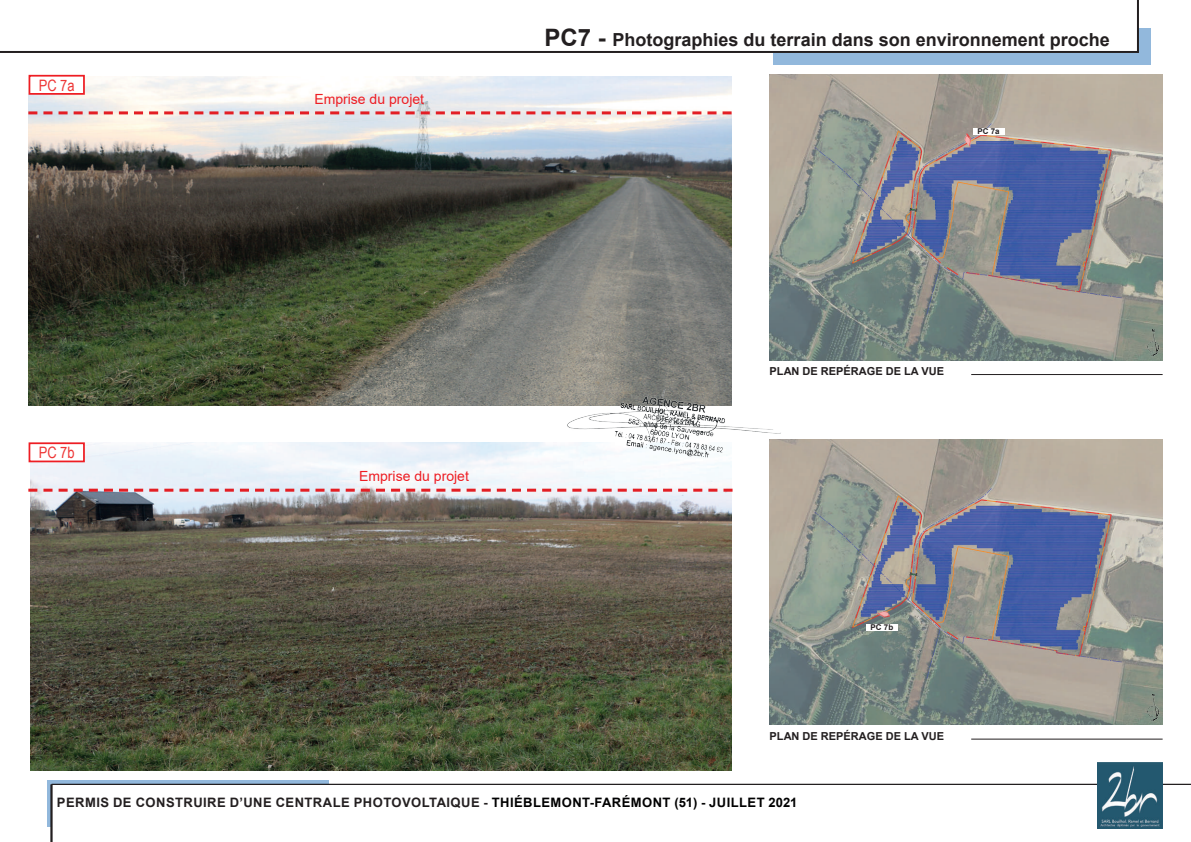
<style>
.page{position:relative;width:1191px;height:842px;background:#fff}
.page>*{position:absolute;margin:0;border:0;box-sizing:border-box;transform-origin:0 0}
.t1{font:700 18px "Arial";color:#231f20}
.t2{font:15.8px "Arial Narrow";color:#ee3636}
.t3{font:14px "Arial";color:#ee1d23}
.t4{font:700 13px "Arial";letter-spacing:.035em;color:#231f20}
.t5{font:700 11px "Arial";color:#231f20}
.t6{font:700 8px "Arial";color:#231f20}
.s1{font-size:24px}
.s2{color:#000001}
</style>
<div class="page">
<div style="left:47px;top:780px;width:281px;height:47px;background:linear-gradient(to right,#92b8dc,#92b8dc)"></div>
<hr style="left:52px;top:784px;width:1139px;height:2px;background:#231f20">
<div style="left:773px;top:28px;width:378px;height:37px;background:#92b8dc"></div>
<div style="left:0;top:7px;width:1138px;height:45px;background:#fff"></div>
<hr style="left:0;top:51px;width:1138px;height:2px;background:#231f20">
<hr style="left:1137px;top:0;width:2px;height:53px;background:#231f20">
<div style="left:52px;top:785px;width:1139px;height:57px;background:#fff"></div>
<hr style="left:51px;top:784px;width:2px;height:58px;background:#231f20">
<img style="left:1097px;top:763px;width:65px;height:65px">
<img style="left:769px;top:75px;width:393px;height:285px">
<img style="left:769px;top:439px;width:393px;height:286px">
<img style="left:30px;top:442px;width:701px;height:329px">
<img style="left:28px;top:77px;width:703px;height:328px">
<hr style="left:971px;top:374px;width:191px;height:1px;background:#231f20">
<hr style="left:971px;top:739px;width:191px;height:1px;background:#231f20">
<div style="left:29px;top:76px;width:55px;height:18px;background:#fff"></div>
<div style="left:29px;top:75px;width:56px;height:20px;border:2px solid #ee1d23"></div>
<svg style="left:28px;top:111px;width:703px;height:3px;background:#e68083"></svg>
<div style="left:29px;top:443px;width:55px;height:18px;background:#fff"></div>
<div style="left:29px;top:442px;width:56px;height:20px;border:2px solid #ee1d23"></div>
<svg style="left:28px;top:489px;width:704px;height:3px;background:#e57c83"></svg>
<img style="left:539px;top:377px;width:258px;height:94px">
<img style="left:875px;top:610px;width:15px;height:10px">
<div style="left:973px;top:128px;width:31px;height:7px;background:#fff"></div>
<img style="left:962px;top:133px;width:13px;height:15px">
<div style="left:866px;top:624px;width:31px;height:7px;background:#fff"></div>
<img style="left:1146px;top:330px;width:13px;height:26px">
<img style="left:1146px;top:694px;width:13px;height:27px">
<p class="t2" style="left:39px;top:73px;width:37px">PC 7a</p>
<p class="t2" style="left:39px;top:441px;width:37px">PC 7b</p>
<p class="t3" style="left:314px;top:89px;width:111px">Emprise du projet</p>
<h1 class="t1" style="left:544px;top:27px;width:567px"><span class="s1">PC7 -</span> Photographies du terrain dans son environnement proche</h1>
<p class="t6" style="left:977px;top:126px;width:24px">PC 7a</p>
<p class="t3" style="left:359px;top:466px;width:111px">Emprise du projet</p>
<p class="t5" style="left:769px;top:364px;width:176px">PLAN DE REPÉRAGE DE LA VUE</p>
<p class="t6" style="left:870px;top:621px;width:24px">PC 7b</p>
<p class="t5" style="left:769px;top:728px;width:176px">PLAN DE REPÉRAGE DE LA VUE</p>
<p class="t4" style="left:57px;top:793px;width:742px">PERMIS DE CONSTRUIRE D’UNE CENTRALE PHOTOVOLTAIQUE - <span class="s2">THIÉBLEMONT-FARÉMONT (51) - JUILLET 2021</span></p>
</div>
